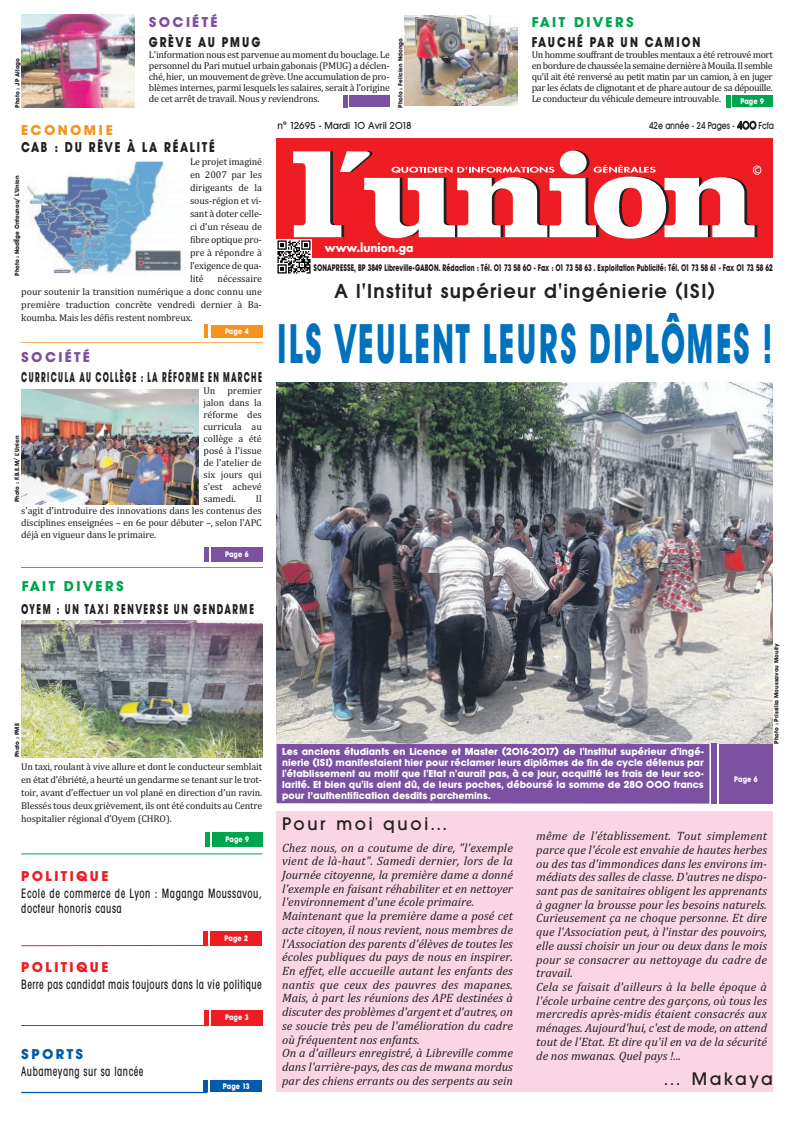
<style>
.page{position:relative;width:794px;height:1129px;background:#fff}
.page>*{position:absolute;margin:0;border:0;box-sizing:border-box;transform-origin:0 0}
.t1{font:700 55px "Avant Garde BQ";letter-spacing:.07em;color:#0072bc;scale:.55 1}
.t2{font:600 20px "Avant Garde BQ";letter-spacing:.06em;color:#231f20}
.t3{font:500 18px "Avant Garde BQ";letter-spacing:.15em;color:#231f20}
.t4{font:700 14px "Avant Garde BQ";letter-spacing:.165em;color:#231f20;scale:.8 1}
.t5{font:700 14px "Avant Garde BQ";letter-spacing:.165em;color:#231f20;scale:.55 1}
.t6{font:700 14px "Avant Garde BQ";letter-spacing:.19em;color:#231f20;scale:.65 1}
.t7{font:700 14px "Avant Garde BQ";letter-spacing:.15em;color:#00a54f}
.t8{font:700 14px "Avant Garde BQ";letter-spacing:.17em;color:#ee1d23}
.t9{font:700 14px "Avant Garde BQ";letter-spacing:.16em;color:#7c51a1}
.t10{font:700 14px "Avant Garde BQ";letter-spacing:.17em;color:#f7931d}
.t11{font:700 14px "Avant Garde BQ";letter-spacing:.17em;color:#015aaa}
.t12{font:500 condensed 13px/15.6px "Avant Garde";letter-spacing:.05em;color:#231f20;scale:.8 1}
.t13{font:italic 12.2px/13.7px "Cambria";color:#231f20}
.t14{font:700 11.6px "Futura";color:#fff;scale:.93 1}
.t15{font:10px/13px "Cambria";letter-spacing:-.015em;color:#231f20;text-align:justify}
.t16{font:700 10px/11px "Avant Garde BQ";color:#fff;text-align:justify}
.t17{font:500 10px "Avant Garde BQ";color:#231f20}
.t18{font:500 10px "Avant Garde BQ";color:#231f20;scale:.8 1}
.t19{font:700 9.4px "Avant Garde BQ";color:#231f20;scale:.69 1}
.t20{font:700 8px "Avant Garde BQ";letter-spacing:.02em;color:#fff;scale:.85 1}
.t21{font:700 6px "Avant Garde BQ";color:#231f20}
.s1{font-size:11px}
</style>
<div class="page">
<div style="left:276px;top:811px;width:496px;height:280px;background:#fad6e5"></div>
<div style="left:276px;top:138px;width:496px;height:120px;background:#ee1d23"></div>
<svg style="left:293px;top:151px;width:468px;height:88px"></svg>
<div style="left:276px;top:743px;width:433px;height:60px;background:#7c51a1"></div>
<img style="left:276px;top:239px;width:35px;height:35px">
<hr style="left:21px;top:1091px;width:186px;height:1px;background:#015aaa">
<hr style="left:21px;top:1092px;width:186px;height:1px;background:#015aaa">
<hr style="left:21px;top:945px;width:186px;height:1px;background:#ee1d23">
<hr style="left:21px;top:1025px;width:186px;height:1px;background:#ee1d23">
<hr style="left:21px;top:342px;width:241px;height:1px;background:#fab05f">
<hr style="left:21px;top:853px;width:241px;height:1px;background:#00a54f">
<hr style="left:21px;top:567px;width:241px;height:1px;background:#997bb7">
<img style="left:21px;top:620px;width:241px;height:137px">
<div style="left:719px;top:742px;width:53px;height:61px;background:#7c51a1"></div>
<img style="left:276px;top:382px;width:496px;height:361px">
<div style="left:711px;top:743px;width:5px;height:60px;background:#7c51a1"></div>
<div style="left:349px;top:95px;width:40px;height:12px;background:#7c51a1"></div>
<hr style="left:343px;top:95px;width:4px;height:13px;background:#7c51a1">
<img style="left:21px;top:14px;width:114px;height:94px">
<div style="left:732px;top:95px;width:40px;height:12px;background:#00a54f"></div>
<hr style="left:726px;top:95px;width:4px;height:13px;background:#00a54f">
<div style="left:404px;top:14px;width:113px;height:94px;background:linear-gradient(to right,#fff,#fff)"></div>
<img style="left:404px;top:16px;width:113px;height:90px">
<div style="left:211px;top:325px;width:51px;height:13px;background:#f7931d"></div>
<img style="left:22px;top:162px;width:161px;height:113px">
<hr style="left:204px;top:324px;width:4px;height:14px;background:#f7931d">
<div style="left:211px;top:547px;width:51px;height:14px;background:#7c51a1"></div>
<hr style="left:204px;top:547px;width:4px;height:14px;background:#7c51a1">
<img style="left:22px;top:389px;width:176px;height:115px">
<div style="left:212px;top:832px;width:50px;height:14px;background:#00a54f"></div>
<hr style="left:205px;top:832px;width:4px;height:14px;background:#00a54f">
<div style="left:211px;top:931px;width:51px;height:14px;background:#ee1d23"></div>
<hr style="left:204px;top:931px;width:4px;height:14px;background:#ee1d23">
<div style="left:211px;top:1009px;width:51px;height:16px;background:#ee1d23"></div>
<hr style="left:204px;top:1009px;width:4px;height:16px;background:#ee1d23">
<div style="left:211px;top:1079px;width:51px;height:12px;background:#015aaa"></div>
<hr style="left:203px;top:1079px;width:4px;height:12px;background:#015aaa">
<p class="t21" style="left:14px;top:108px;width:51px;rotate:-90deg">Photo : JP Allogo</p>
<p class="t10" style="left:21px;top:122px;width:93px">ECONOMIE</p>
<p class="t9" style="left:149px;top:14px;width:70px">SOCIÉTÉ</p>
<p class="t4" style="left:149px;top:34px;width:141px">GRÈVE AU PMUG</p>
<p class="t15" style="left:149px;top:49px;width:242px;line-height:11px">L'information nous est parvenue au moment du bouclage. Le personnel du Pari mutuel urbain gabonais (PMUG) a déclen&shy;ché, hier, un mouvement de grève. Une accumulation de pro&shy;blèmes internes, parmi lesquels les salaires, serait à l'origine de cet arrêt de travail. Nous y reviendrons.</p>
<p class="t21" style="left:397px;top:108px;width:71px;rotate:-90deg">Photo : Felicien Ndongo</p>
<p class="t7" style="left:531px;top:14px;width:104px">FAIT DIVERS</p>
<p class="t4" style="left:531px;top:34px;width:213px">FAUCHÉ PAR UN CAMION</p>
<p class="t15" style="left:531px;top:49px;width:242px;line-height:11px">Un homme souffrant de troubles mentaux a été retrouvé mort enborduredechausséelasemainedernièreàMouila.Ilsemble qu'il ait été renversé au petit matin par un camion, à en juger par les éclats de clignotant et de phare autour de sa dépouille.<br>Le conducteur du véhicule demeure introuvable.</p>
<p class="t20" style="left:740px;top:97px;width:29px">Page 9</p>
<p class="t17" style="left:278px;top:120px;width:135px">n° 12695 - Mardi 10 Avril 2018</p>
<p class="t18" style="left:649px;top:120px;width:157px">42e année - 24 Pages - <span class="s1">400</span> Fcfa</p>
<p class="t4" style="left:21px;top:139px;width:243px">CAB : DU RÊVE À LA RÉALITÉ</p>
<p class="t15" style="left:190px;top:155px;width:73px">Le projet imaginé en 2007 par les dirigeants de la sous-région et vi&shy;sant à doter celle&shy;ci d’un réseau de fibre optique pro&shy;pre à répondre à l’exigence de qua&shy;lité</p>
<p class="t21" style="left:14px;top:276px;width:102px;rotate:-90deg">Photo : NadËge Ontounou/ L'Union</p>
<p class="t15" style="left:21px;top:272px;width:242px;text-indent:196px">nécessaire pour soutenir la transition numérique a donc connu une première traduction concrète vendredi dernier à Ba&shy;koumba. Mais les défis restent nombreux.</p>
<p class="t9" style="left:21px;top:348px;width:70px">SOCIÉTÉ</p>
<p class="t20" style="left:225px;top:326px;width:29px">Page 4</p>
<p class="t5" style="left:21px;top:369px;width:439px">CURRICULA AU COLLÈGE : LA RÉFORME EN MARCHE</p>
<p class="t15" style="left:203px;top:384px;width:60px;line-height:12px">Un premier jalon dans la réforme des curricula au collège a été posé à l'issue de l'atelier de six jours qui s'est achevé samedi.</p>
<p class="t21" style="left:14px;top:502px;width:68px;rotate:-90deg">Photo : F.B.E.M/ L'Union</p>
<p class="t15" style="left:21px;top:492px;width:242px;line-height:12px;text-indent:235px">Il s'agit d'introduire des innovations dans les contenus des disciplines enseignées – en 6e pour débuter –, selon l'APC déjà en vigueur dans le primaire.</p>
<p class="t7" style="left:22px;top:578px;width:104px">FAIT DIVERS</p>
<p class="t20" style="left:225px;top:549px;width:29px">Page 6</p>
<p class="t6" style="left:21px;top:601px;width:359px">OYEM : UN TAXI RENVERSE UN GENDARME</p>
<p class="t21" style="left:14px;top:757px;width:36px;rotate:-90deg">Photo : PME</p>
<p class="t15" style="left:21px;top:760px;width:242px">Un taxi, roulant à vive allure et dont le conducteur semblait en état d’ébriété, a heurté un gendarme se tenant sur le trot&shy;toir, avant d’effectuer un vol plané en direction d’un ravin.<br>Blessés tous deux grièvement, ils ont été conduits au Centre hospitalier régional d’Oyem (CHRO).</p>
<p class="t20" style="left:225px;top:834px;width:29px">Page 9</p>
<p class="t8" style="left:21px;top:867px;width:89px">POLITIQUE</p>
<p class="t12" style="left:21px;top:886px;width:302px">Ecole de commerce de Lyon : Maganga Moussavou, docteur honoris causa</p>
<p class="t20" style="left:225px;top:933px;width:29px">Page 2</p>
<p class="t8" style="left:21px;top:958px;width:89px">POLITIQUE</p>
<p class="t12" style="left:21px;top:977px;width:302px">Berre pas candidat mais toujours dans la vie politique</p>
<p class="t11" style="left:21px;top:1045px;width:63px">SPORTS</p>
<p class="t12" style="left:21px;top:1064px;width:154px">Aubameyang sur sa lancée</p>
<p class="t20" style="left:225px;top:1012px;width:29px">Page 3</p>
<p class="t20" style="left:223px;top:1081px;width:33px">Page 13</p>
<p class="t14" style="left:325px;top:242px;width:97px">www.lunion.ga</p>
<p class="t19" style="left:313px;top:262px;width:667px">SONAPRESSE, BP 3849 Libreville-GABON. Rédaction : Tél. 01 73 58 60 - Fax : 01 73 58 63 . Exploitation Publicité: Tél. 01 73 58 61 - Fax 01 73 58 62</p>
<h2 class="t2" style="left:334px;top:280px;width:382px">A l'Institut supérieur d'ingénierie (ISI)</h2>
<h1 class="t1" style="left:277px;top:312px;width:900px">ILS VEULENT LEURS DIPLÔMES !</h1>
<p class="t16" style="left:282px;top:745px;width:423px">Les anciens étudiants en Licence et Master (2016-2017) de l'Institut supérieur d'ingé&shy;nierie (ISI) manifestaient hier pour réclamer leurs diplômes de fin de cycle détenus par l'établissement au motif que l'Etat n'aurait pas, à ce jour, acquitté les frais de leur sco&shy;larité. Et bien qu'ils aient dû, de leurs poches, déboursé la somme de 280 000 francs pour l’authentification desdits parchemins.</p>
<p class="t20" style="left:734px;top:774px;width:29px">Page 6</p>
<p class="t21" style="left:773px;top:743px;width:102px;rotate:-90deg">Photo : Prissilia Moussavou Mouity</p>
<h3 class="t3" style="left:282px;top:813px;width:166px">Pour moi quoi...</h3>
<p class="t13" style="left:282px;top:840px;width:232px">Chez nous, on a coutume de dire, "l'exemple vient de là-haut". Samedi dernier, lors de la Journée citoyenne, la première dame a donné l'exemple en faisant réhabiliter et en nettoyer l'environnement d'une école primaire.<br>Maintenant que la première dame a posé cet acte citoyen, il nous revient, nous membres de l'Association des parents d'élèves de toutes les écoles publiques du pays de nous en inspirer.<br>En effet, elle accueille autant les enfants des nantis que ceux des pauvres des mapanes.<br>Mais, à part les réunions des APE destinées à discuter des problèmes d'argent et d'autres, on se soucie très peu de l'amélioration du cadre où fréquentent nos enfants.<br>On a d'ailleurs enregistré, à Libreville comme dans l'arrière-pays, des cas de mwana mordus par des chiens errants ou des serpents au sein</p>
<p class="t13" style="left:536px;top:829px;width:232px">même de l'établissement. Tout simplement parce que l'école est envahie de hautes herbes ou des tas d'immondices dans les environs im&shy;médiats des salles de classe. D'autres ne dispo&shy;sant pas de sanitaires obligent les apprenants à gagner la brousse pour les besoins naturels.<br>Curieusement ça ne choque personne. Et dire que l'Association peut, à l'instar des pouvoirs, elle aussi choisir un jour ou deux dans le mois pour se consacrer au nettoyage du cadre de travail.<br>Cela se faisait d'ailleurs à la belle époque à l'école urbaine centre des garçons, où tous les mercredis après-midis étaient consacrés aux ménages. Aujourd'hui, c'est de mode, on attend tout de l'Etat. Et dire qu'il en va de la sécurité de nos mwanas. Quel pays !...</p>
<h3 class="t3" style="left:663px;top:1068px;width:111px">… Makaya</h3>
</div>
